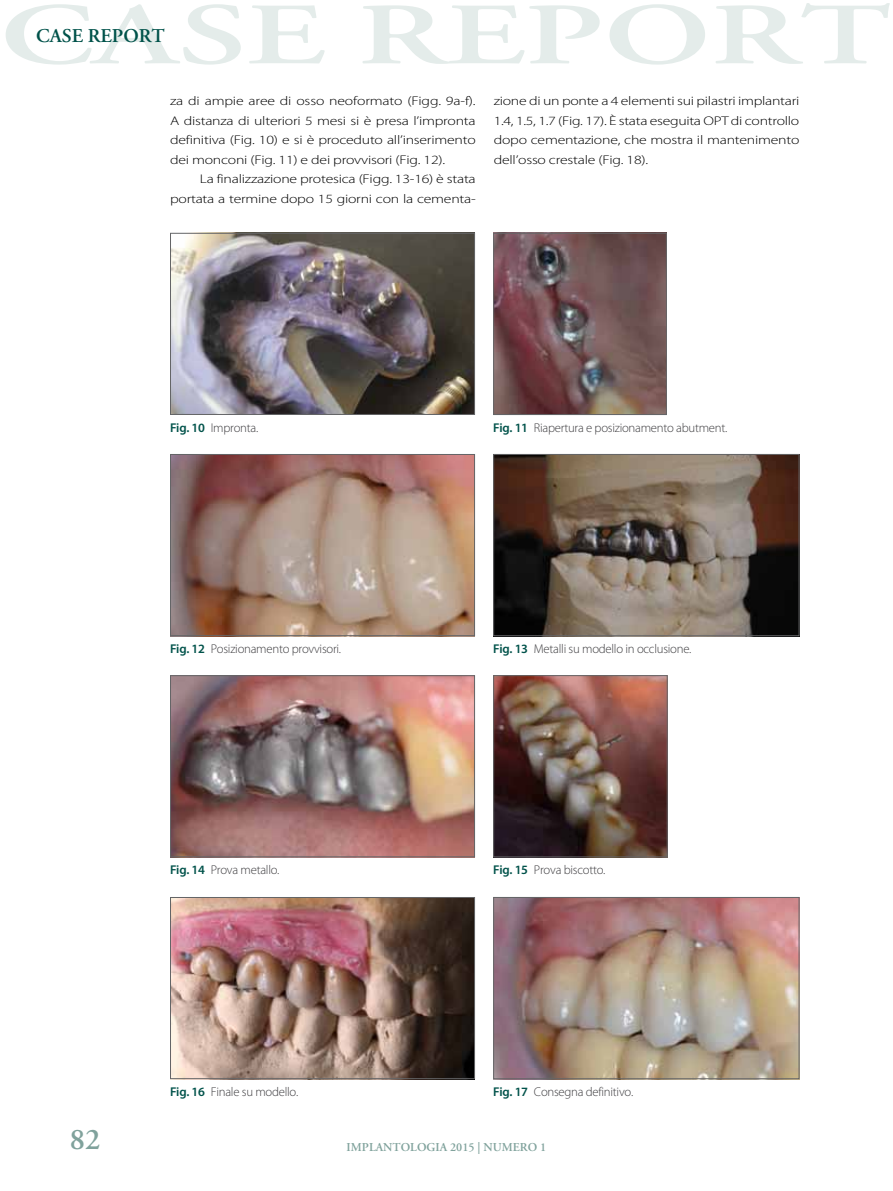
<style>
.page{position:relative;width:893px;height:1191px;background:#fff}
.page>*{position:absolute;margin:0;border:0;box-sizing:border-box;transform-origin:0 0}
.t1{font:600 87.15px "Adobe Garamond Pro";color:#e4ecea;scale:1.55 1}
.t2{font:600 30px "Adobe Garamond Pro";color:#80a29c}
.t3{font:600 19.5px "Adobe Garamond Pro";color:#00524a}
.t4{font:300 12.75px "Myriad Pro";letter-spacing:-.02em;color:#3e3d40}
.t5{font:300 12.6px/19.5px "Myriad Pro";letter-spacing:-.015em;color:#000;text-align:justify;scale:1.25 1}
.t6{font:600 12px "Adobe Garamond Pro";color:#80a29c}
.s1{font-weight:600;color:#00524a}
</style>
<div class="page">
<img style="left:172px;top:235px;width:301px;height:178px">
<div style="left:170px;top:233px;width:305px;height:182px;border:1px solid #646567"></div>
<img style="left:495px;top:235px;width:170px;height:178px">
<div style="left:493px;top:233px;width:174px;height:182px;border:1px solid #646567"></div>
<img style="left:172px;top:456px;width:301px;height:178px">
<div style="left:170px;top:454px;width:305px;height:182px;border:1px solid #646567"></div>
<img style="left:495px;top:456px;width:302px;height:178px">
<div style="left:493px;top:454px;width:306px;height:182px;border:1px solid #646567"></div>
<img style="left:172px;top:677px;width:301px;height:178px">
<div style="left:170px;top:675px;width:305px;height:182px;border:1px solid #646567"></div>
<img style="left:495px;top:677px;width:171px;height:178px">
<div style="left:493px;top:675px;width:175px;height:182px;border:1px solid #646567"></div>
<img style="left:172px;top:899px;width:301px;height:178px">
<div style="left:170px;top:897px;width:305px;height:182px;border:1px solid #646567"></div>
<img style="left:495px;top:899px;width:302px;height:178px">
<div style="left:493px;top:897px;width:306px;height:182px;border:1px solid #646567"></div>
<h1 class="t1" style="left:0;top:-15px;width:577px">CASE REPORT</h1>
<h3 class="t3" style="left:36px;top:25px;width:130px">CASE REPORT</h3>
<p class="t5" style="left:170px;top:91px;width:246px">za di ampie aree di osso neoformato (Figg. 9a-f).<br>A distanza di ulteriori 5 mesi si è presa l’impronta definitiva (Fig. 10) e si è proceduto all’inserimento dei monconi (Fig. 11) e dei provvisori (Fig. 12).</p>
<p class="t5" style="left:170px;top:169px;width:246px;text-align:right">La finalizzazione protesica (Figg. 13-16) è stata portata a termine dopo 15 giorni con la cementa-</p>
<p class="t5" style="left:494px;top:91px;width:246px">zione di un ponte a 4 elementi sui pilastri implantari 1.4, 1.5, 1.7 (Fig. 17). È stata eseguita OPT di controllo dopo cementazione, che mostra il mantenimento dell’osso crestale (Fig. 18).</p>
<p class="t4" style="left:170px;top:420px;width:90px"><span class="s1">Fig. 10</span> Impronta.</p>
<p class="t4" style="left:493px;top:420px;width:236px"><span class="s1">Fig. 11</span> Riapertura e posizionamento abutment.</p>
<p class="t4" style="left:170px;top:641px;width:173px"><span class="s1">Fig. 12</span> Posizionamento provvisori.</p>
<p class="t4" style="left:493px;top:641px;width:200px"><span class="s1">Fig. 13</span> Metalli su modello in occlusione.</p>
<p class="t4" style="left:170px;top:862px;width:111px"><span class="s1">Fig. 14</span> Prova metallo.</p>
<p class="t4" style="left:493px;top:862px;width:114px"><span class="s1">Fig. 15</span> Prova biscotto.</p>
<h2 class="t2" style="left:70px;top:1122px;width:32px">82</h2>
<p class="t4" style="left:170px;top:1084px;width:130px"><span class="s1">Fig. 16</span> Finale su modello.</p>
<p class="t4" style="left:493px;top:1084px;width:142px"><span class="s1">Fig. 17</span> Consegna definitivo.</p>
<p class="t6" style="left:347px;top:1140px;width:201px">IMPLANTOLOGIA 2015 | NUMERO 1</p>
</div>
